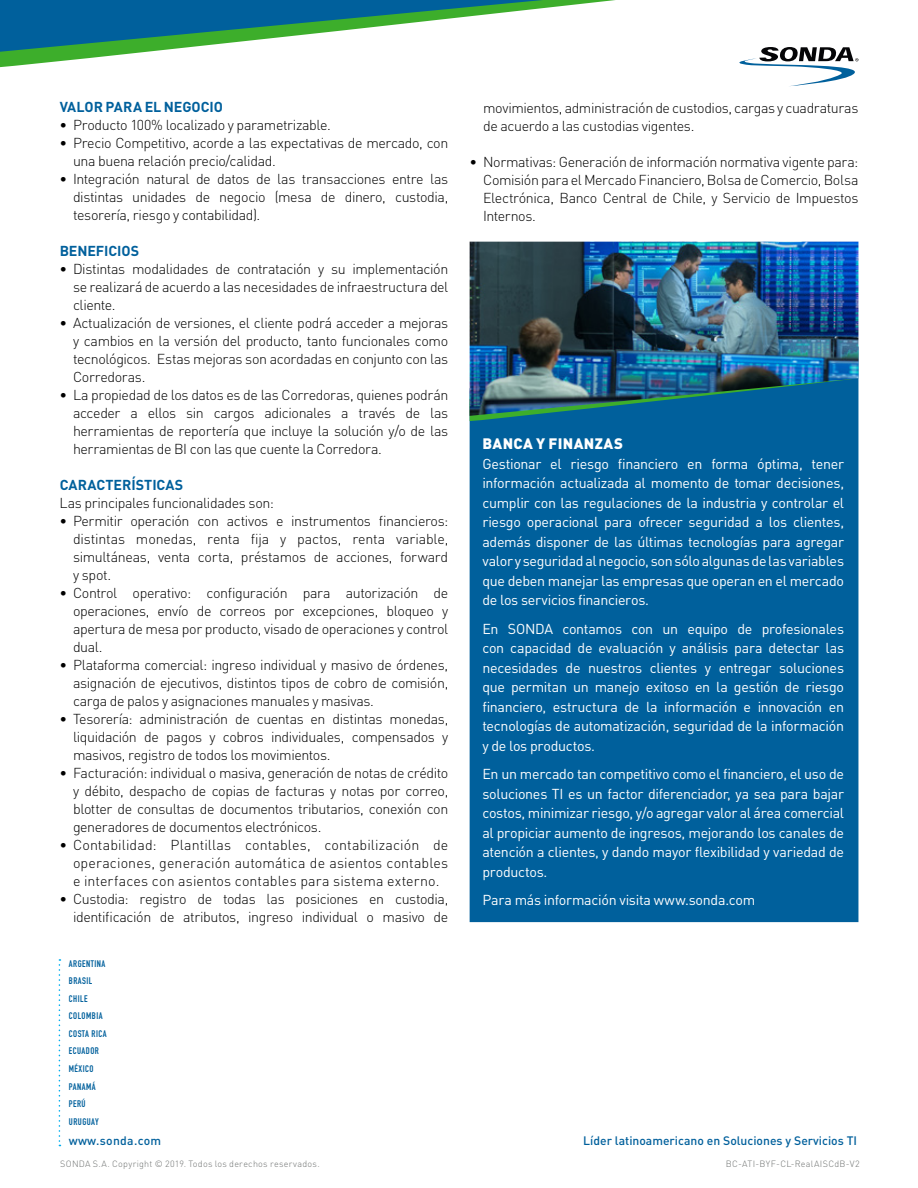
<style>
.page{position:relative;width:918px;height:1188px;background:#fff}
.page>*{position:absolute;margin:0;border:0;box-sizing:border-box;transform-origin:0 0}
.t1{font:900 15px "DIN Pro";letter-spacing:.025em;color:#fff}
.t2{font:300 14.25px/18px "DIN Pro";letter-spacing:-.025em;color:#000;text-align:justify}
.t3{font:14.25px/19.5px "DIN Pro";letter-spacing:-.02em;color:#fff;text-align:justify}
.t4{font:700 14.25px "DIN Pro";letter-spacing:-.005em;color:#00609c}
.t5{font:500 12.15px "DIN Pro";color:#00609c}
.t6{font:500 12.15px "DIN Pro";letter-spacing:.025em;color:#00609c}
.t7{font:700 9.45px/17.5px "DIN Condensed";letter-spacing:.05em;color:#00609c}
.t8{font:300 9px "DIN Pro";letter-spacing:.03em;color:#6f7271}
</style>
<div class="page">
<div style="left:470px;top:422px;width:388px;height:500px;background:#00609c"></div>
<div style="left:470px;top:416px;width:388px;height:6px;background:#00609c"></div>
<img style="left:470px;top:242px;width:388px;height:174px">
<svg style="left:0;top:0;width:615px;height:68px"></svg>
<svg style="left:0;top:0;width:543px;height:52px"></svg>
<svg style="left:739px;top:47px;width:120px;height:39px"></svg>
<svg style="left:59px;top:959px;width:1px;height:187px"></svg>
<p class="t4" style="left:60px;top:95px;width:165px">VALOR PARA EL NEGOCIO</p>
<p class="t2" style="left:60px;top:115px;width:273px">• Producto 100% localizado y parametrizable.</p>
<p class="t2" style="left:73px;top:133px;width:377px;text-indent:-13px">• Precio Competitivo, acorde a las expectativas de mercado, con una buena relación precio/calidad.</p>
<p class="t2" style="left:73px;top:169px;width:377px;text-indent:-13px">• Integración natural de datos de las transacciones entre las distintas unidades de negocio (mesa de dinero, custodia, tesorería, riesgo y contabilidad).</p>
<p class="t4" style="left:60px;top:239px;width:81px">BENEFICIOS</p>
<p class="t2" style="left:73px;top:259px;width:377px;text-indent:-13px">• Distintas modalidades de contratación y su implementación se realizará de acuerdo a las necesidades de infraestructura del cliente.</p>
<p class="t2" style="left:73px;top:313px;width:377px;text-indent:-13px">• Actualización de versiones, el cliente podrá acceder a mejoras y cambios en la versión del producto, tanto funcionales como tecnológicos. Estas mejoras son acordadas en conjunto con las Corredoras.</p>
<p class="t2" style="left:73px;top:385px;width:377px;text-indent:-13px">• La propiedad de los datos es de las Corredoras, quienes podrán acceder a ellos sin cargos adicionales a través de las herramientas de reportería que incluye la solución y/o de las herramientas de BI con las que cuente la Corredora.</p>
<p class="t4" style="left:60px;top:473px;width:125px">CARACTERÍSTICAS</p>
<p class="t2" style="left:60px;top:493px;width:216px">Las principales funcionalidades son:</p>
<p class="t2" style="left:73px;top:511px;width:377px;text-indent:-13px">• Permitir operación con activos e instrumentos financieros: distintas monedas, renta fija y pactos, renta variable, simultáneas, venta corta, préstamos de acciones, forward y spot.</p>
<p class="t2" style="left:73px;top:583px;width:377px;text-indent:-13px">• Control operativo: configuración para autorización de operaciones, envío de correos por excepciones, bloqueo y apertura de mesa por producto, visado de operaciones y control dual.</p>
<p class="t2" style="left:73px;top:655px;width:377px;text-indent:-13px">• Plataforma comercial: ingreso individual y masivo de órdenes, asignación de ejecutivos, distintos tipos de cobro de comisión, carga de palos y asignaciones manuales y masivas.</p>
<p class="t2" style="left:73px;top:709px;width:377px;text-indent:-13px">• Tesorería: administración de cuentas en distintas monedas, liquidación de pagos y cobros individuales, compensados y masivos, registro de todos los movimientos.</p>
<p class="t2" style="left:73px;top:763px;width:377px;text-indent:-13px">• Facturación: individual o masiva, generación de notas de crédito y débito, despacho de copias de facturas y notas por correo, blotter de consultas de documentos tributarios, conexión con generadores de documentos electrónicos.</p>
<p class="t2" style="left:73px;top:835px;width:377px;text-indent:-13px">• Contabilidad: Plantillas contables, contabilización de operaciones, generación automática de asientos contables e interfaces con asientos contables para sistema externo.</p>
<p class="t2" style="left:60px;top:889px;width:390px;text-align:right">• Custodia: registro de todas las posiciones en custodia, identificación de atributos, ingreso individual o masivo de</p>
<p class="t7" style="left:69px;top:955px;width:39px">ARGENTINA<br>BRASIL<br>CHILE<br>COLOMBIA<br>COSTA RICA<br>ECUADOR<br>MÉXICO<br>PANAMÁ<br>PERÚ<br>URUGUAY</p>
<p class="t6" style="left:69px;top:1133px;width:94px">www.sonda.com</p>
<p class="t2" style="left:483px;top:98px;width:377px">movimientos, administración de custodios, cargas y cuadraturas de acuerdo a las custodias vigentes.</p>
<p class="t2" style="left:483px;top:152px;width:377px;text-indent:-13px">• Normativas: Generación de información normativa vigente para:<br>Comisión para el Mercado Financiero, Bolsa de Comercio, Bolsa Electrónica, Banco Central de Chile, y Servicio de Impuestos Internos.</p>
<p class="t1" style="left:483px;top:431px;width:142px">BANCA Y FINANZAS</p>
<p class="t3" style="left:482px;top:452px;width:363px">Gestionar el riesgo financiero en forma óptima, tener información actualizada al momento de tomar decisiones, cumplir con las regulaciones de la industria y controlar el riesgo operacional para ofrecer seguridad a los clientes, además disponer de las últimas tecnologías para agregar valor y seguridad al negocio, son sólo algunas de las variables que deben manejar las empresas que operan en el mercado de los servicios financieros.</p>
<p class="t3" style="left:482px;top:617px;width:363px">En SONDA contamos con un equipo de profesionales con capacidad de evaluación y análisis para detectar las necesidades de nuestros clientes y entregar soluciones que permitan un manejo exitoso en la gestión de riesgo financiero, estructura de la información e innovación en tecnologías de automatización, seguridad de la información y de los productos.</p>
<p class="t3" style="left:482px;top:763px;width:363px">En un mercado tan competitivo como el financiero, el uso de soluciones TI es un factor diferenciador, ya sea para bajar costos, minimizar riesgo, y/o agregar valor al área comercial al propiciar aumento de ingresos, mejorando los canales de atención a clientes, y dando mayor flexibilidad y variedad de productos.</p>
<p class="t3" style="left:482px;top:889px;width:274px">Para más información visita www.sonda.com</p>
<p class="t5" style="left:583px;top:1133px;width:275px">Líder latinoamericano en Soluciones y Servicios TI</p>
<p class="t8" style="left:60px;top:1158px;width:261px">SONDA S.A. Copyright © 2019. Todos los derechos reservados.</p>
<p class="t8" style="left:726px;top:1158px;width:135px">BC-ATI-BYF-CL-RealAISCdB-V2</p>
</div>
